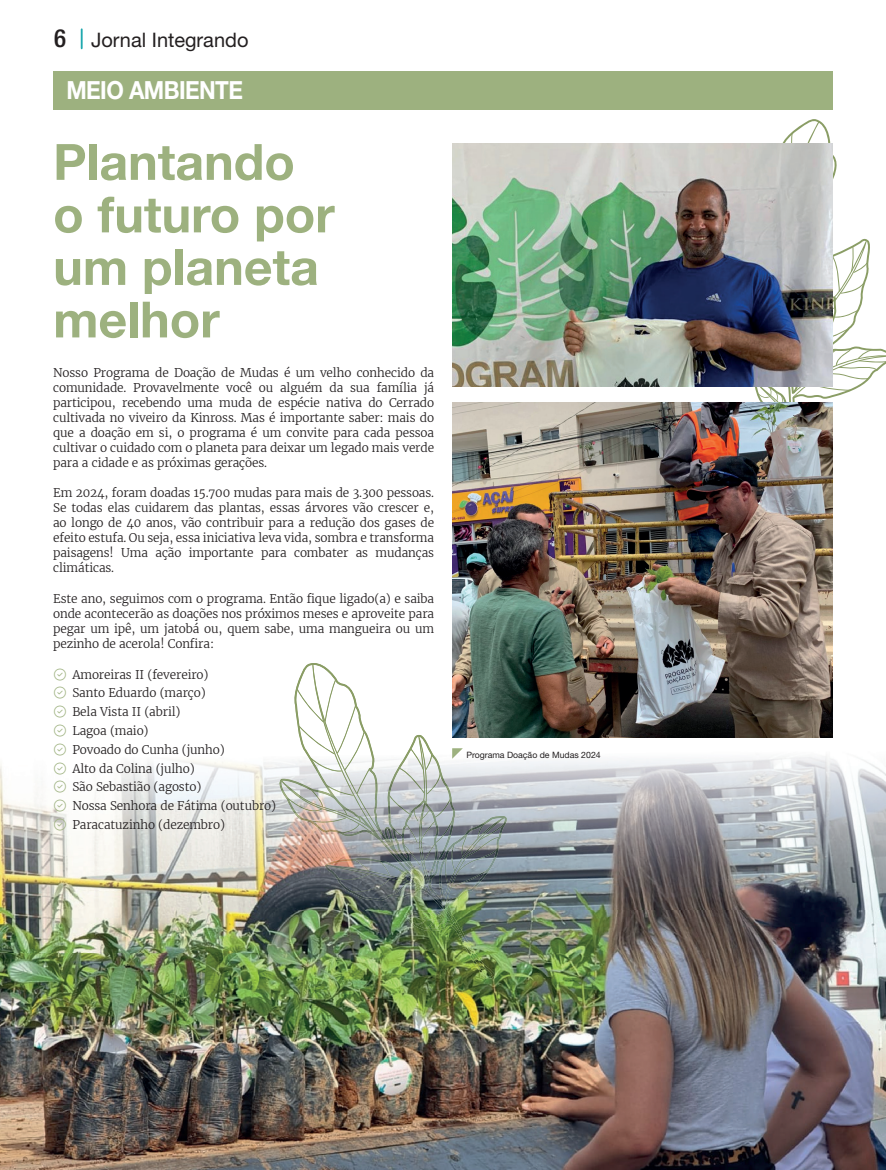
<style>
.page{position:relative;width:886px;height:1170px;background:#fff}
.page>*{position:absolute;margin:0;border:0;box-sizing:border-box;transform-origin:0 0}
.t1{font:700 50px/52.5px "Helvetica Neue LT Std";color:#9db17f}
.t2{font:700 25px "Helvetica Neue LT Std";letter-spacing:-.025em;color:#fff;scale:.9 1}
.t3{font:20px "Helvetica Neue LT Std";color:#231f20}
.t4{font:300 11.88px/15px "Merriweather";letter-spacing:-.01em;color:#231f20;text-align:justify}
.t5{font:8.75px "Helvetica Neue LT Std";color:#231f20}
.s1{font-weight:500;font-stretch:condensed;font-size:25px}
</style>
<div class="page">
<svg style="left:81px;top:29px;width:2px;height:19px"></svg>
<img style="left:576px;top:737px;width:310px;height:173px">
<img style="left:266px;top:762px;width:10px;height:148px">
<img style="left:0;top:761px;width:266px;height:408px">
<img style="left:265px;top:910px;width:621px;height:259px">
<div style="left:53px;top:71px;width:780px;height:39px;background:#9db17f"></div>
<svg style="left:717px;top:121px;width:169px;height:281px"></svg>
<img style="left:452px;top:143px;width:381px;height:243px">
<img style="left:452px;top:402px;width:381px;height:335px">
<img style="left:276px;top:664px;width:229px;height:265px">
<svg style="left:54px;top:762px;width:12px;height:12px"></svg>
<svg style="left:54px;top:780px;width:12px;height:12px"></svg>
<svg style="left:54px;top:799px;width:12px;height:12px"></svg>
<svg style="left:54px;top:818px;width:12px;height:12px"></svg>
<h3 class="t3" style="left:54px;top:28px;width:196px"><span class="s1">6</span> Jornal Integrando</h3>
<h2 class="t2" style="left:66px;top:74px;width:198px">MEIO AMBIENTE</h2>
<h1 class="t1" style="left:53px;top:135px;width:283px">Plantando o futuro por um planeta melhor</h1>
<p class="t4" style="left:53px;top:365px;width:383px">Nosso Programa de Doação de Mudas é um velho conhecido da comunidade. Provavelmente você ou alguém da sua família já participou, recebendo uma muda de espécie nativa do Cerrado cultivada no viveiro da Kinross. Mas é importante saber: mais do que a doação em si, o programa é um convite para cada pessoa cultivar o cuidado com o planeta para deixar um legado mais verde para a cidade e as próximas gerações.</p>
<p class="t4" style="left:53px;top:485px;width:383px">Em 2024, foram doadas 15.700 mudas para mais de 3.300 pessoas.<br>Se todas elas cuidarem das plantas, essas árvores vão crescer e, ao longo de 40 anos, vão contribuir para a redução dos gases de efeito estufa. Ou seja, essa iniciativa leva vida, sombra e transforma paisagens! Uma ação importante para combater as mudanças climáticas.</p>
<p class="t4" style="left:53px;top:590px;width:382px">Este ano, seguimos com o programa. Então fique ligado(a) e saiba onde acontecerão as doações nos próximos meses e aproveite para pegar um ipê, um jatobá ou, quem sabe, uma mangueira ou um pezinho de acerola! Confira:</p>
<p class="t4" style="left:72px;top:665px;width:205px;line-height:18.8px;text-align:left">Amoreiras II (fevereiro)<br>Santo Eduardo (março)<br>Bela Vista II (abril)<br>Lagoa (maio)<br>Povoado do Cunha (junho)<br>Alto da Colina (julho)<br>São Sebastião (agosto)<br>Nossa Senhora de Fátima (outubro)<br>Paracatuzinho (dezembro)</p>
<p class="t5" style="left:466px;top:749px;width:136px">Programa Doação de Mudas 2024</p>
</div>
